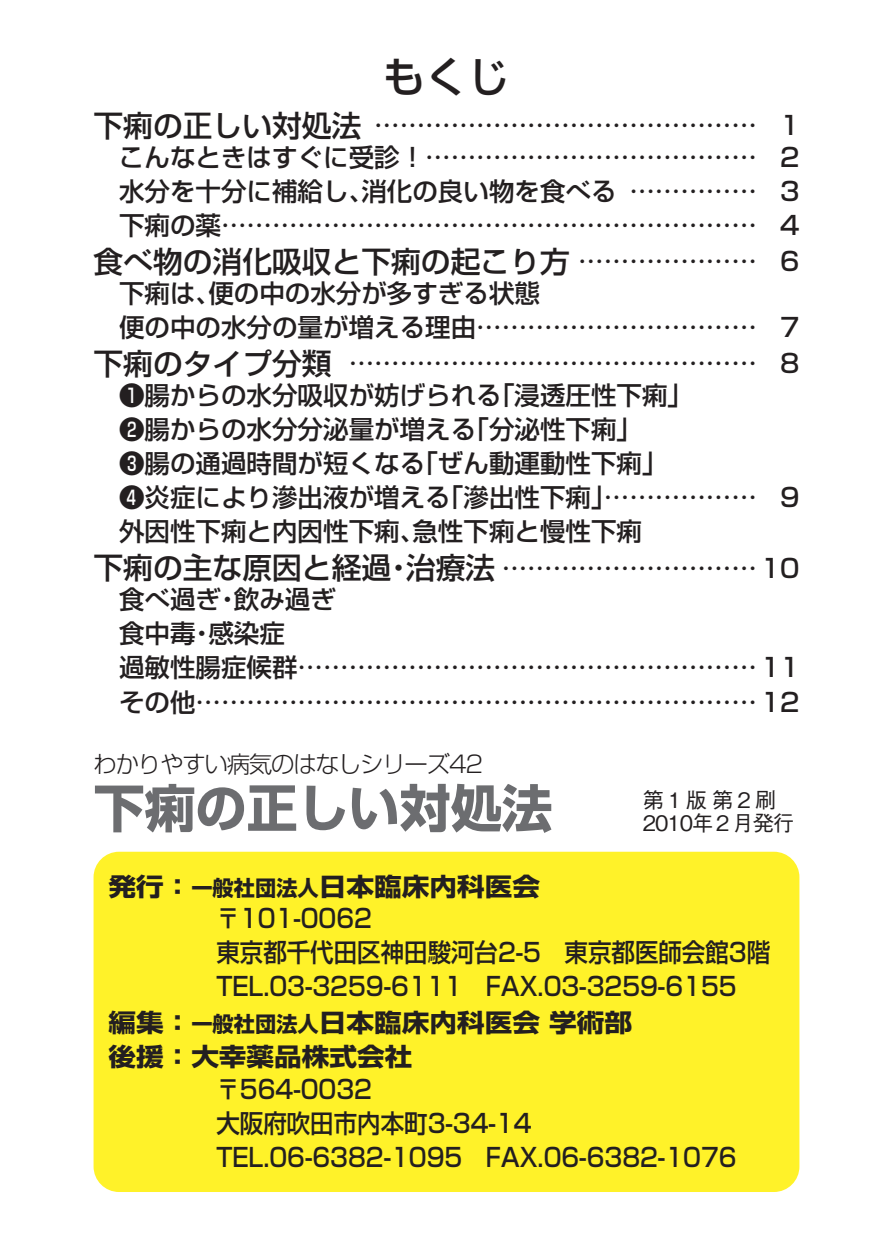
<style>
.page{position:relative;width:893px;height:1259px;background:#fff}
.page>*{position:absolute;margin:0;border:0;box-sizing:border-box;transform-origin:0 0}
.t1{font:700 51px "Shin Go Pro";color:#6c6d70}
.t2{font:500 42.6px "Shin Go Pro";color:#231f20}
.t3{font:500 29.7px "Shin Go Pro";color:#231f20}
.t4{font:500 25.5px/33.9px "Shin Go Pro";color:#231f20}
.t5{font:500 25.5px/33.9px "Shin Go Pro";color:#231f20;scale:.92 1}
.t6{font:700 24.9px/33.9px "Shin Go Pro";color:#231f20;scale:1.11 1}
.t7{font:300 23.4px "Shin Go Pro";letter-spacing:-.05em;color:#231f20}
.t8{font:500 21.3px/23.4px "Gothic BBB Pro";letter-spacing:-.05em;color:#231f20}
.s1{font-size:29.7px}
.s2{font-size:25.5px}
.s3{font-size:21.3px}
</style>
<div class="page">
<div style="left:94px;top:851px;width:705px;height:341px;background:#fff229;border-radius:26px"></div>
<h2 class="t2" style="left:383px;top:42px;width:129px">もくじ</h2>
<p class="t4" style="left:119px;top:106px;width:682px;text-align:justify;text-indent:-26px"><span class="s1">下痢の正しい対処法</span> ……………………………………… 1こんなときはすぐに受診！………………………………… 2水分を十分に補給し、消化の良い物を食べる …………… 3下痢の薬……………………………………………………… 4</p>
<p class="t3" style="left:94px;top:237px;width:707px">食べ物の消化吸収と下痢の起こり方 <span class="s2">………………… 6</span></p>
<p class="t4" style="left:119px;top:273px;width:422px">下痢は、便の中の水分が多すぎる状態</p>
<p class="t4" style="left:119px;top:307px;width:682px">便の中の水分の量が増える理由…………………………… 7</p>
<p class="t4" style="left:94px;top:344px;width:707px"><span class="s1">下痢のタイプ分類</span> ………………………………………… 8</p>
<p class="t4" style="left:119px;top:375px;width:682px">❶腸からの水分吸収が妨げられる「浸透圧性下痢」<br>❷腸からの水分分泌量が増える「分泌性下痢」<br>❸腸の通過時間が短くなる「ぜん動運動性下痢」<br>❹炎症により滲出液が増える「滲出性下痢」……………… 9外因性下痢と内因性下痢、急性下痢と慢性下痢</p>
<p class="t3" style="left:94px;top:543px;width:707px">下痢の主な原因と経過・治療法 <span class="s2">…………………………10</span></p>
<p class="t4" style="left:119px;top:580px;width:682px">食べ過ぎ・飲み過ぎ<br>食中毒・感染症<br>過敏性腸症候群………………………………………………11その他…………………………………………………………12</p>
<p class="t7" style="left:94px;top:745px;width:391px">わかりやすい病気のはなしシリーズ42</p>
<h1 class="t1" style="left:94px;top:767px;width:461px">下痢の正しい対処法</h1>
<p class="t8" style="left:643px;top:785px;width:153px">第1版 第2刷<br>2010年２月発行</p>
<p class="t6" style="left:108px;top:867px;width:390px">発行：<span class="s3">一般社団法人</span>日本臨床内科医会</p>
<p class="t5" style="left:216px;top:898px;width:603px">〒101-0062<br>東京都千代田区神田駿河台2-5　東京都医師会館3階<br>TEL.03-3259-6111　FAX.03-3259-6155</p>
<p class="t6" style="left:108px;top:1003px;width:473px">編集：<span class="s3">一般社団法人</span>日本臨床内科医会 学術部後援：大幸薬品株式会社</p>
<p class="t5" style="left:216px;top:1069px;width:567px">〒564-0032<br>大阪府吹田市内本町3-34-14<br>TEL.06-6382-1095　FAX.06-6382-1076</p>
</div>
